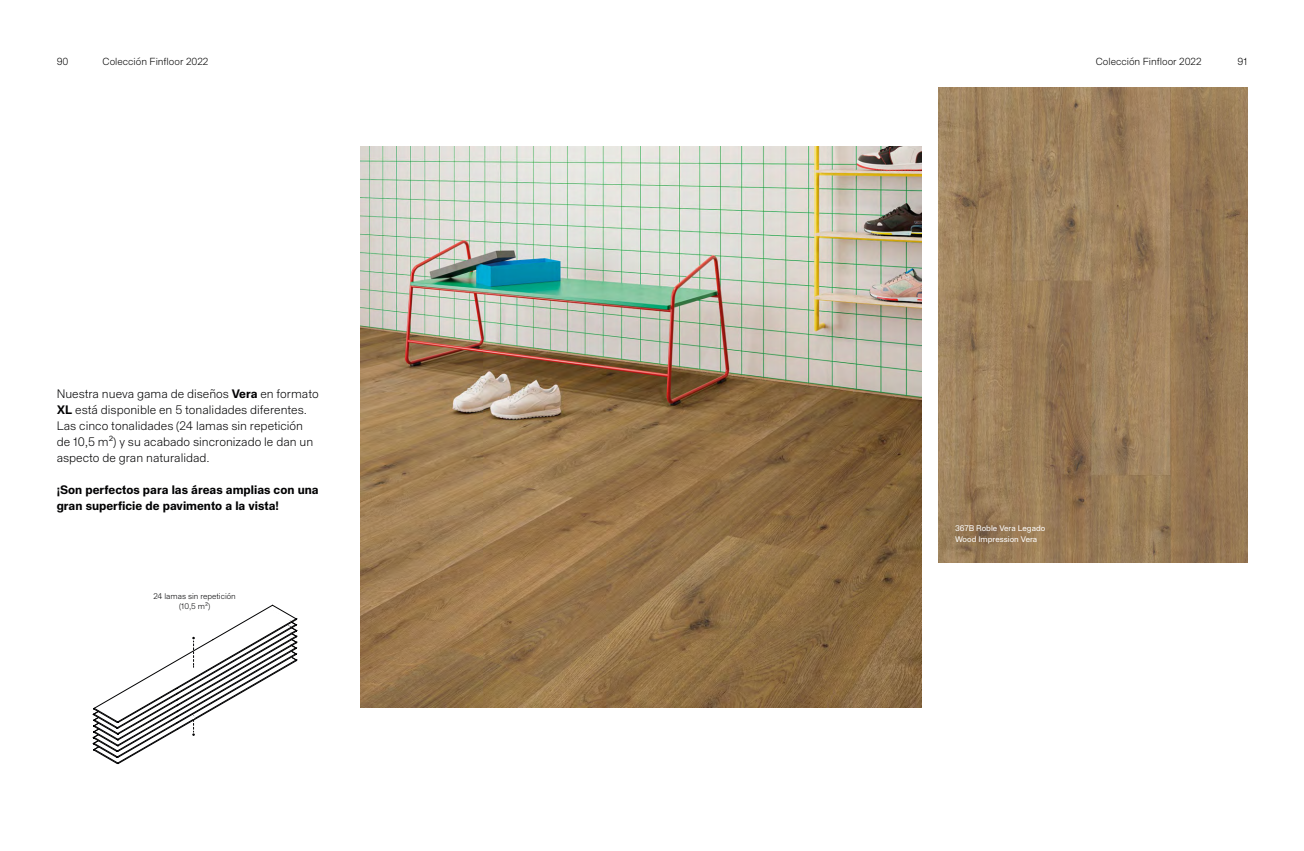
<style>
.page{position:relative;width:1304px;height:851px;background:#fff}
.page>*{position:absolute;margin:0;border:0;box-sizing:border-box;transform-origin:0 0}
.t1{font:300 12px/16px "Staff Grotesk";color:#020203}
.t2{font:700 12px/16px "Staff Grotesk";color:#020203}
.t3{font:300 10px "Staff Grotesk";color:#000}
.t4{font:8px/11px "Staff Grotesk";color:#fff}
.t5{font:300 8px/10px "Staff Grotesk";color:#020203;text-align:center}
.s1{font-weight:700}
</style>
<div class="page">
<img style="left:361px;top:147px;width:560px;height:560px">
<svg style="left:93px;top:604px;width:204px;height:160px"></svg>
<img style="left:938px;top:88px;width:309px;height:474px">
<p class="t3" style="left:103px;top:55px;width:107px">Colección Finfloor 2022</p>
<p class="t3" style="left:1096px;top:55px;width:107px">Colección Finfloor 2022</p>
<p class="t3" style="left:57px;top:55px;width:13px">90</p>
<p class="t3" style="left:1237px;top:55px;width:11px">91</p>
<p class="t1" style="left:57px;top:385px;width:264px">Nuestra nueva gama de diseños <span class="s1">Vera</span> en formato <span class="s1">XL</span> está disponible en 5 tonalidades diferentes.<br>Las cinco tonalidades (24 lamas sin repetición de 10,5 m²) y su acabado sincronizado le dan un aspecto de gran naturalidad.</p>
<p class="t2" style="left:57px;top:481px;width:263px">¡Son perfectos para las áreas amplias con una gran superficie de pavimento a la vista!</p>
<p class="t5" style="left:153px;top:591px;width:84px">24 lamas sin repetición (10,5 m²)</p>
<p class="t4" style="left:955px;top:522px;width:92px">367B Roble Vera Legado<br>Wood Impression Vera</p>
</div>
